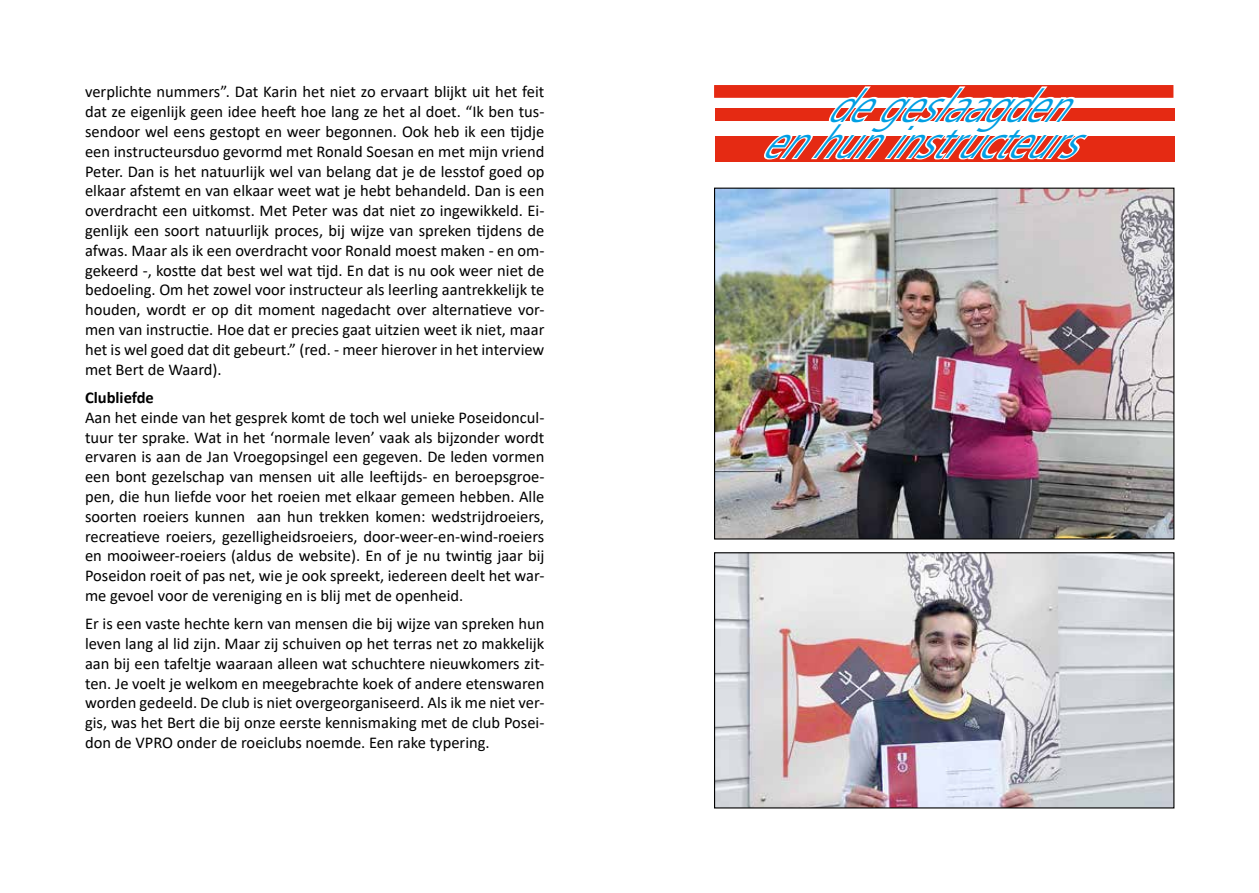
<style>
.page{position:relative;width:1259px;height:893px;background:#fff}
.page>*{position:absolute;margin:0;border:0;box-sizing:border-box;transform-origin:0 0}
.t1{font:italic 300 condensed 45px/36px "Frutiger LT Std";color:#009fe3;text-align:right}
.t2{font:16.5px/19.8px "Calibri";color:#000;text-align:justify}
.t3{font:700 16.5px "Calibri";color:#000}
</style>
<div class="page">
<div style="left:714px;top:85px;width:459px;height:13px;background:#e52a13;border:2px solid #e52a13"></div>
<div style="left:715px;top:108px;width:459px;height:13px;background:#e52a13"></div>
<div style="left:715px;top:136px;width:459px;height:26px;background:#e52a13"></div>
<svg style="left:756px;top:85px;width:338px;height:75px"></svg>
<img style="left:716px;top:190px;width:456px;height:348px">
<img style="left:716px;top:554px;width:456px;height:252px">
<div style="left:714px;top:552px;width:460px;height:256px;border:1px solid #000"></div>
<p class="t2" style="left:85px;top:82px;width:461px">verplichte nummers”. Dat Karin het niet zo ervaart blijkt uit het feit dat ze eigenlijk geen idee heeft hoe lang ze het al doet. “Ik ben tus&shy;sendoor wel eens gestopt en weer begonnen. Ook heb ik een tijdje een instructeursduo gevormd met Ronald Soesan en met mijn vriend Peter. Dan is het natuurlijk wel van belang dat je de lesstof goed op elkaar afstemt en van elkaar weet wat je hebt behandeld. Dan is een overdracht een uitkomst. Met Peter was dat niet zo ingewikkeld. Ei&shy;genlijk een soort natuurlijk proces, bij wijze van spreken tijdens de afwas. Maar als ik een overdracht voor Ronald moest maken - en om&shy;gekeerd -, kostte dat best wel wat tijd. En dat is nu ook weer niet de bedoeling. Om het zowel voor instructeur als leerling aantrekkelijk te houden, wordt er op dit moment nagedacht over alternatieve vor&shy;men van instructie. Hoe dat er precies gaat uitzien weet ik niet, maar het is wel goed dat dit gebeurt.” (red. - meer hierover in het interview met Bert de Waard).</p>
<p class="t3" style="left:85px;top:386px;width:70px">Clubliefde</p>
<p class="t2" style="left:85px;top:407px;width:461px">Aan het einde van het gesprek komt de toch wel unieke Poseidoncul&shy;tuur ter sprake. Wat in het ‘normale leven’ vaak als bijzonder wordt ervaren is aan de Jan Vroegopsingel een gegeven. De leden vormen een bont gezelschap van mensen uit alle leeftijds- en beroepsgroe&shy;pen, die hun liefde voor het roeien met elkaar gemeen hebben. Alle soorten roeiers kunnen aan hun trekken komen: wedstrijdroeiers, recreatieve roeiers, gezelligheidsroeiers, door-weer-en-wind-roeiers en mooiweer-roeiers (aldus de website). En of je nu twintig jaar bij Poseidon roeit of pas net, wie je ook spreekt, iedereen deelt het war&shy;me gevoel voor de vereniging en is blij met de openheid.</p>
<p class="t2" style="left:85px;top:613px;width:461px">Er is een vaste hechte kern van mensen die bij wijze van spreken hun leven lang al lid zijn. Maar zij schuiven op het terras net zo makkelijk aan bij een tafeltje waaraan alleen wat schuchtere nieuwkomers zit&shy;ten. Je voelt je welkom en meegebrachte koek of andere etenswaren worden gedeeld. De club is niet overgeorganiseerd. Als ik me niet ver&shy;gis, was het Bert die bij onze eerste kennismaking met de club Posei&shy;don de VPRO onder de roeiclubs noemde. Een rake typering.</p>
<h1 class="t1" style="left:759px;top:89px;width:354px">degeslaagden enhuninstructeurs</h1>
</div>
